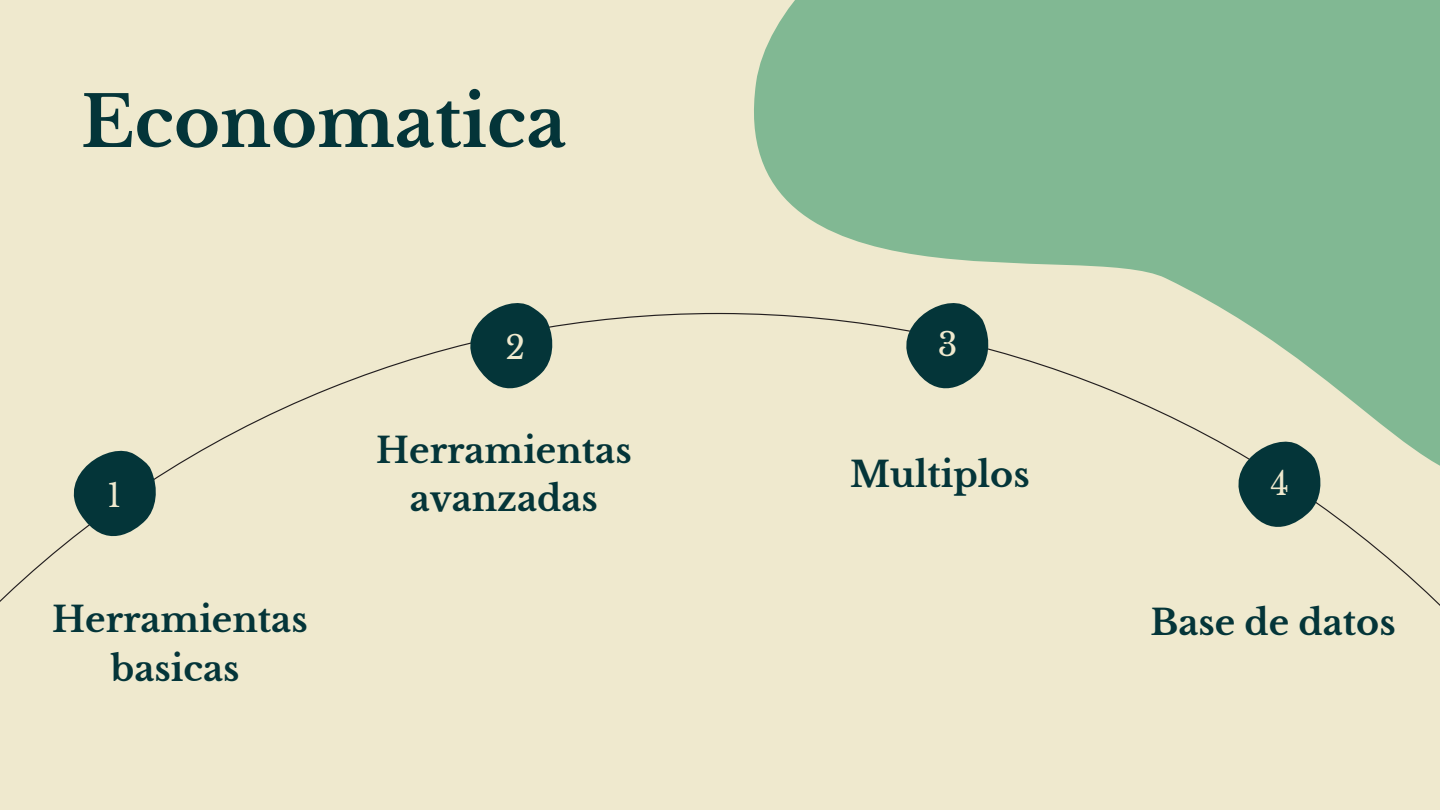
<style>
.page{position:relative;width:1440px;height:810px;background:#efe9ce}
.page>*{position:absolute;margin:0;border:0;box-sizing:border-box;transform-origin:0 0}
.t1{font:700 70px "Libre Baskerville";color:#043539}
.t2{font:700 35px/48.8px "Libre Baskerville";color:#043539;text-align:center}
.t3{font:32px "Libre Baskerville";color:#efe9ce}
</style>
<div class="page">
<svg style="left:644px;top:0;width:796px;height:606px"></svg>
<svg style="left:55px;top:450px;width:105px;height:103px"></svg>
<svg style="left:452px;top:303px;width:104px;height:86px"></svg>
<svg style="left:888px;top:292px;width:104px;height:113px"></svg>
<svg style="left:1220px;top:430px;width:104px;height:113px"></svg>
<h1 class="t1" style="left:81px;top:79px;width:487px">Economatica</h1>
<p class="t3" style="left:107px;top:476px;width:16px">1</p>
<p class="t2" style="left:52px;top:595px;width:257px">Herramientas basicas</p>
<p class="t3" style="left:505px;top:328px;width:21px">2</p>
<p class="t3" style="left:938px;top:325px;width:21px">3</p>
<p class="t2" style="left:376px;top:426px;width:257px">Herramientas avanzadas</p>
<p class="t2" style="left:850px;top:451px;width:181px">Multiplos</p>
<p class="t3" style="left:1271px;top:464px;width:20px">4</p>
<p class="t2" style="left:1150px;top:599px;width:247px">Base de datos</p>
</div>
